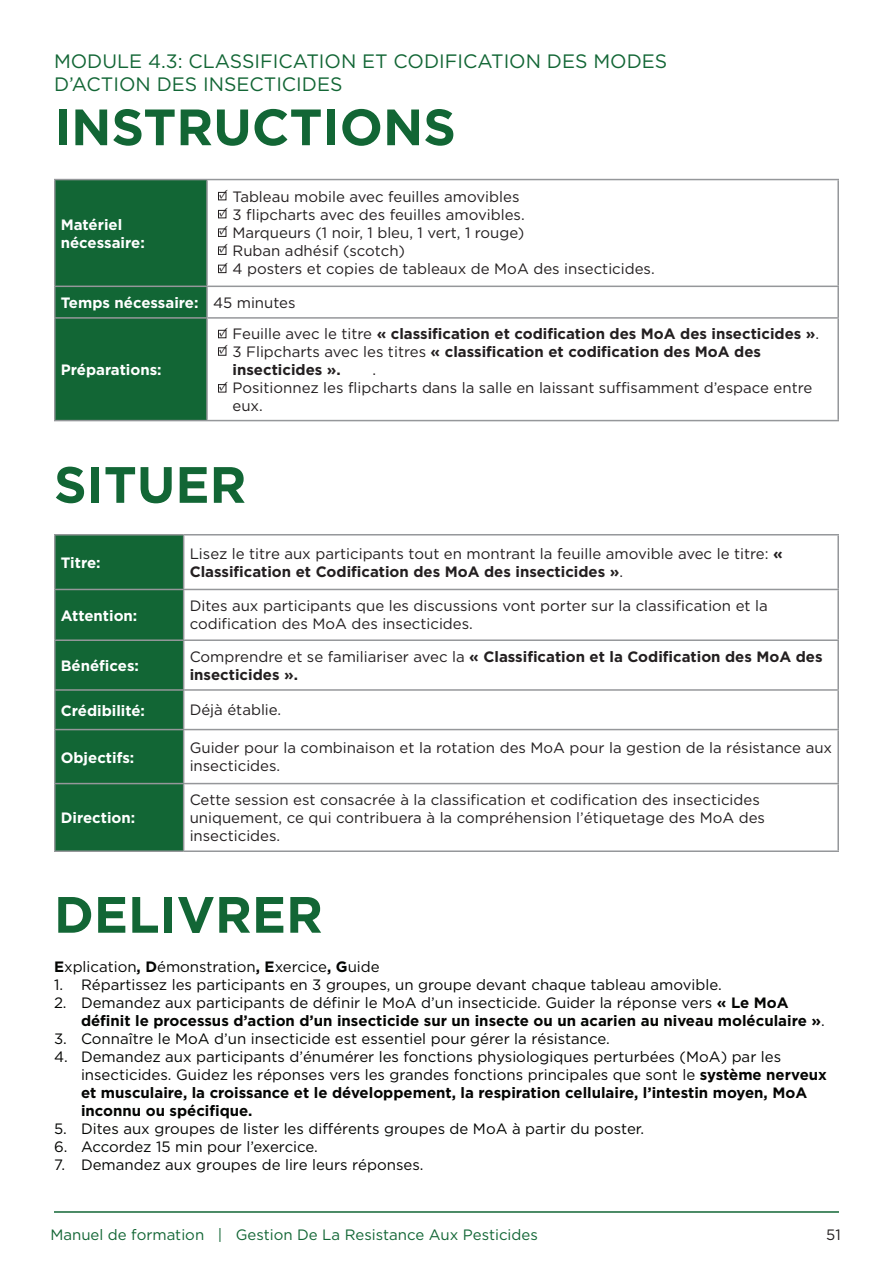
<style>
.page{position:relative;width:893px;height:1263px;background:#fff}
.page>*{position:absolute;margin:0;border:0;box-sizing:border-box;transform-origin:0 0}
.t1{font:700 51px "Gotham";color:#126635}
.t2{font:19.35px/23.2px "Gotham";color:#126635}
.t3{font:15px/18px "Gotham";color:#231f20}
.t4{font:15px/18px "Gotham";color:#040503}
.t5{font:700 15px/18px "Gotham";color:#231f20}
.t6{font:700 15px/18px "Gotham";color:#040503}
.t7{font:700 15px/18px "Gotham";color:#fff}
.t8{font:15px "Gotham";color:#126635}
.t9{font:13.2px/18.1px "Minion Pro";color:#231f20}
.s1{font-weight:400;color:#231f20}
.s2{font-weight:400}
.s3{font-weight:700}
</style>
<div class="page">
<hr style="left:54px;top:1211px;width:785px;height:2px;background:#126635">
<div style="left:56px;top:180px;width:150px;height:240px;background:#126635"></div>
<hr style="left:206px;top:180px;width:2px;height:106px;background:#95979a">
<hr style="left:206px;top:287px;width:2px;height:30px;background:#95979a">
<hr style="left:206px;top:319px;width:2px;height:101px;background:#95979a">
<hr style="left:54px;top:179px;width:153px;height:1px;background:#95979a">
<hr style="left:54px;top:180px;width:2px;height:106px;background:#95979a">
<hr style="left:207px;top:179px;width:632px;height:1px;background:#95979a">
<hr style="left:837px;top:180px;width:2px;height:106px;background:#95979a">
<hr style="left:54px;top:286px;width:153px;height:1px;background:#95979a">
<hr style="left:54px;top:287px;width:2px;height:30px;background:#95979a">
<hr style="left:207px;top:286px;width:632px;height:1px;background:#95979a">
<hr style="left:837px;top:287px;width:2px;height:30px;background:#95979a">
<hr style="left:54px;top:317px;width:153px;height:2px;background:#95979a">
<hr style="left:54px;top:319px;width:2px;height:101px;background:#95979a">
<hr style="left:207px;top:317px;width:632px;height:2px;background:#95979a">
<hr style="left:837px;top:319px;width:2px;height:101px;background:#95979a">
<hr style="left:54px;top:420px;width:153px;height:1px;background:#95979a">
<hr style="left:207px;top:420px;width:632px;height:1px;background:#95979a">
<div style="left:218px;top:192px;width:8px;height:8px;border:1px solid #231f20"></div>
<div style="left:218px;top:229px;width:8px;height:8px;border:1px solid #231f20"></div>
<div style="left:218px;top:210px;width:8px;height:8px;border:1px solid #231f20"></div>
<div style="left:218px;top:247px;width:8px;height:8px;border:1px solid #231f20"></div>
<div style="left:218px;top:265px;width:8px;height:8px;border:1px solid #231f20"></div>
<div style="left:218px;top:330px;width:8px;height:8px;border:1px solid #231f20"></div>
<div style="left:218px;top:347px;width:8px;height:9px;border:1px solid #231f20"></div>
<div style="left:218px;top:384px;width:8px;height:8px;border:1px solid #231f20"></div>
<div style="left:56px;top:535px;width:127px;height:315px;background:#126635"></div>
<hr style="left:183px;top:535px;width:1px;height:54px;background:#95979a">
<hr style="left:183px;top:590px;width:1px;height:49px;background:#95979a">
<hr style="left:183px;top:641px;width:1px;height:48px;background:#95979a">
<hr style="left:183px;top:691px;width:1px;height:38px;background:#95979a">
<hr style="left:183px;top:730px;width:1px;height:53px;background:#95979a">
<hr style="left:183px;top:784px;width:1px;height:66px;background:#95979a">
<hr style="left:54px;top:534px;width:130px;height:1px;background:#95979a">
<hr style="left:54px;top:535px;width:2px;height:54px;background:#95979a">
<hr style="left:184px;top:534px;width:655px;height:1px;background:#95979a">
<hr style="left:837px;top:535px;width:2px;height:54px;background:#95979a">
<hr style="left:54px;top:589px;width:130px;height:1px;background:#95979a">
<hr style="left:54px;top:590px;width:2px;height:49px;background:#95979a">
<hr style="left:184px;top:589px;width:655px;height:1px;background:#95979a">
<hr style="left:837px;top:590px;width:2px;height:49px;background:#95979a">
<hr style="left:54px;top:691px;width:2px;height:38px;background:#95979a">
<hr style="left:837px;top:691px;width:2px;height:38px;background:#95979a">
<hr style="left:54px;top:729px;width:130px;height:1px;background:#95979a">
<hr style="left:54px;top:730px;width:2px;height:53px;background:#95979a">
<hr style="left:184px;top:729px;width:655px;height:1px;background:#95979a">
<hr style="left:837px;top:730px;width:2px;height:53px;background:#95979a">
<hr style="left:54px;top:783px;width:130px;height:1px;background:#95979a">
<hr style="left:54px;top:784px;width:2px;height:66px;background:#95979a">
<hr style="left:184px;top:783px;width:655px;height:1px;background:#95979a">
<hr style="left:837px;top:784px;width:2px;height:66px;background:#95979a">
<hr style="left:54px;top:850px;width:130px;height:2px;background:#95979a">
<hr style="left:184px;top:850px;width:655px;height:2px;background:#95979a">
<hr style="left:54px;top:639px;width:130px;height:2px;background:#95979a">
<hr style="left:54px;top:641px;width:2px;height:48px;background:#95979a">
<hr style="left:184px;top:639px;width:655px;height:2px;background:#95979a">
<hr style="left:837px;top:641px;width:2px;height:48px;background:#95979a">
<hr style="left:54px;top:689px;width:130px;height:2px;background:#95979a">
<hr style="left:184px;top:689px;width:655px;height:2px;background:#95979a">
<p class="t2" style="left:54px;top:49px;width:615px">MODULE 4.3: CLASSIFICATION ET CODIFICATION DES MODES<br>D’ACTION DES INSECTICIDES</p>
<h1 class="t1" style="left:54px;top:93px;width:403px">INSTRUCTIONS</h1>
<p class="t9" style="left:219px;top:185px;width:11px">✓</p>
<p class="t9" style="left:219px;top:221px;width:11px">✓</p>
<p class="t3" style="left:232px;top:188px;width:424px">Tableau mobile avec feuilles amovibles<br>3 flipcharts avec des feuilles amovibles.<br>Marqueurs (1 noir, 1 bleu, 1 vert, 1 rouge)<br>Ruban adhésif (scotch)<br>4 posters et copies de tableaux de MoA des insecticides.</p>
<p class="t7" style="left:61px;top:294px;width:236px">Temps nécessaire: <span class="s1">45 minutes</span></p>
<p class="t9" style="left:219px;top:203px;width:11px">✓</p>
<p class="t9" style="left:219px;top:239px;width:11px">✓ ✓</p>
<p class="t7" style="left:61px;top:216px;width:86px">Matériel nécessaire:</p>
<p class="t7" style="left:61px;top:361px;width:102px">Préparations:</p>
<p class="t9" style="left:219px;top:323px;width:11px;line-height:17.5px">✓ ✓</p>
<p class="t9" style="left:219px;top:377px;width:11px">✓</p>
<p class="t5" style="left:232px;top:325px;width:588px"><span class="s2">Feuille avec le titre</span> « classification et codification des MoA des insecticides »<span class="s2">.<br>3 Flipcharts avec les titres</span> « classification et codification des MoA des insecticides ».</p>
<p class="t3" style="left:232px;top:361px;width:581px;text-indent:140px">.<br>Positionnez les flipcharts dans la salle en laissant suffisamment d’espace entre eux.</p>
<h1 class="t1" style="left:54px;top:451px;width:194px">SITUER</h1>
<p class="t7" style="left:61px;top:554px;width:42px">Titre:</p>
<p class="t3" style="left:190px;top:544px;width:595px">Lisez le titre aux participants tout en montrant la feuille amovible avec le titre: <span class="s3">«<br>Classification et Codification des MoA des insecticides »</span>.</p>
<p class="t7" style="left:61px;top:606px;width:78px">Attention:</p>
<p class="t3" style="left:190px;top:597px;width:580px">Dites aux participants que les discussions vont porter sur la classification et la codification des MoA des insecticides.</p>
<p class="t7" style="left:61px;top:657px;width:80px">Bénéfices:</p>
<p class="t5" style="left:190px;top:648px;width:634px"><span class="s2">Comprendre et se familiariser avec la</span> « Classification et la Codification des MoA des insecticides ».</p>
<p class="t7" style="left:61px;top:701px;width:86px">Crédibilité:</p>
<p class="t3" style="left:190px;top:701px;width:93px">Déjà établie.</p>
<p class="t7" style="left:61px;top:748px;width:75px">Objectifs:</p>
<p class="t3" style="left:190px;top:738px;width:644px">Guider pour la combinaison et la rotation des MoA pour la gestion de la résistance aux insecticides.</p>
<p class="t7" style="left:61px;top:809px;width:76px">Direction:</p>
<p class="t3" style="left:190px;top:790px;width:577px">Cette session est consacrée à la classification et codification des insecticides uniquement, ce qui contribuera à la compréhension l’étiquetage des MoA des insecticides.</p>
<h1 class="t1" style="left:54px;top:881px;width:270px">DELIVRER</h1>
<p class="t4" style="left:54px;top:958px;width:327px"><span class="s3">E</span>xplication<span class="s3">, D</span>émonstration<span class="s3">, E</span>xercice<span class="s3">, G</span>uide</p>
<p class="t4" style="left:54px;top:976px;width:669px">1. Répartissez les participants en 3 groupes, un groupe devant chaque tableau amovible.</p>
<p class="t6" style="left:81px;top:994px;width:745px;text-indent:-27px"><span class="s2">2. Demandez aux participants de définir le MoA d’un insecticide. Guider la réponse vers</span> « Le MoA définit le processus d’action d’un insecticide sur un insecte ou un acarien au niveau moléculaire »<span class="s2">.</span></p>
<p class="t4" style="left:54px;top:1030px;width:557px">3. Connaître le MoA d’un insecticide est essentiel pour gérer la résistance.</p>
<p class="t4" style="left:81px;top:1048px;width:747px;text-indent:-27px">4. Demandez aux participants d’énumérer les fonctions physiologiques perturbées (MoA) par les insecticides. Guidez les réponses vers les grandes fonctions principales que sont le <span class="s3">système nerveux et musculaire, la croissance et le développement, la respiration cellulaire, l’intestin moyen, MoA inconnu ou spécifique.</span></p>
<p class="t4" style="left:54px;top:1120px;width:592px">5. Dites aux groupes de lister les différents groupes de MoA à partir du poster.</p>
<p class="t4" style="left:54px;top:1138px;width:265px">6. Accordez 15 min pour l’exercice.</p>
<p class="t4" style="left:54px;top:1156px;width:371px">7. Demandez aux groupes de lire leurs réponses.</p>
<p class="t8" style="left:50px;top:1226px;width:489px">Manuel de formation | Gestion De La Resistance Aux Pesticides</p>
<p class="t3" style="left:826px;top:1225px;width:16px">51</p>
</div>
